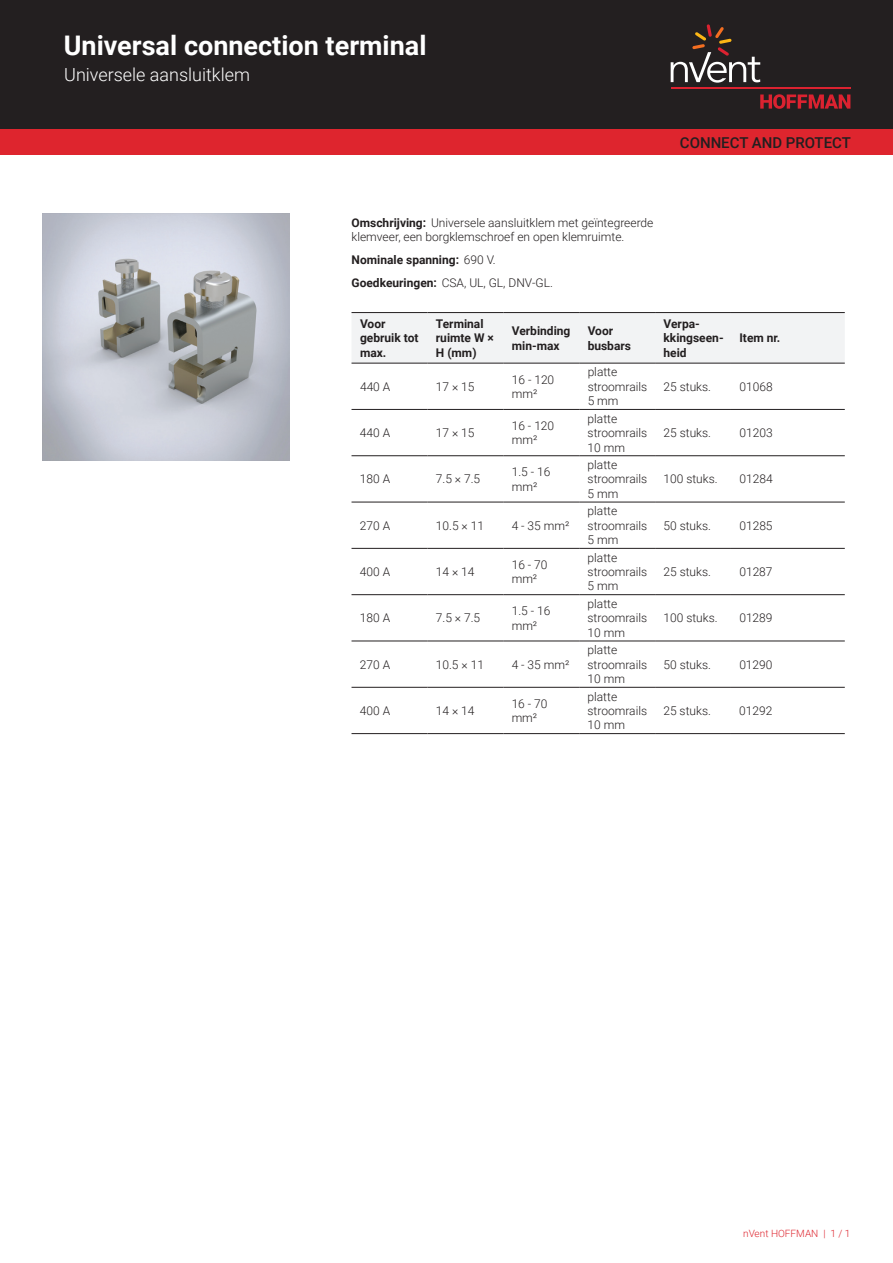
<style>
.page{position:relative;width:893px;height:1263px;background:#fff}
.page>*{position:absolute;margin:0;border:0;box-sizing:border-box;transform-origin:0 0}
.t1{font:700 27px "Roboto";color:#fff}
.t2{font:300 18px "Roboto";color:#fff}
.t3{font:500 15px "Roboto";color:#231f20}
.t4{font:300 12px/14.4px "Roboto";color:#231f20}
.t5{font:700 12px/14.4px "Roboto";color:#231f20}
.t6{font:300 10.05px "Roboto";color:#de252e}
.s1{font-weight:700}
.s2{font-weight:300}
</style>
<div class="page">
<div style="left:0;top:0;width:893px;height:129px;background:#231f20"></div>
<svg style="left:760px;top:94px;width:90px;height:15px"></svg>
<hr style="left:671px;top:88px;width:179px;height:1px;background:#db2230">
<svg style="left:671px;top:24px;width:89px;height:59px"></svg>
<div style="left:0;top:129px;width:893px;height:26px;background:#de252e"></div>
<div style="left:351px;top:313px;width:494px;height:50px;background:#f2f3f4"></div>
<hr style="left:351px;top:312px;width:76px;height:1px;background:#231f20">
<hr style="left:427px;top:312px;width:76px;height:1px;background:#231f20">
<hr style="left:503px;top:312px;width:76px;height:1px;background:#231f20">
<hr style="left:579px;top:312px;width:76px;height:1px;background:#231f20">
<hr style="left:655px;top:312px;width:76px;height:1px;background:#231f20">
<hr style="left:731px;top:312px;width:114px;height:1px;background:#231f20">
<hr style="left:351px;top:409px;width:76px;height:1px;background:#231f20">
<hr style="left:427px;top:409px;width:76px;height:1px;background:#231f20">
<hr style="left:503px;top:409px;width:76px;height:1px;background:#231f20">
<hr style="left:579px;top:409px;width:76px;height:1px;background:#231f20">
<hr style="left:655px;top:409px;width:76px;height:1px;background:#231f20">
<hr style="left:731px;top:409px;width:114px;height:1px;background:#231f20">
<hr style="left:351px;top:455px;width:76px;height:1px;background:#231f20">
<hr style="left:427px;top:455px;width:76px;height:1px;background:#231f20">
<hr style="left:503px;top:455px;width:76px;height:1px;background:#231f20">
<hr style="left:579px;top:455px;width:76px;height:1px;background:#231f20">
<hr style="left:655px;top:455px;width:76px;height:1px;background:#231f20">
<hr style="left:731px;top:455px;width:114px;height:1px;background:#231f20">
<hr style="left:351px;top:502px;width:76px;height:1px;background:#231f20">
<hr style="left:427px;top:502px;width:76px;height:1px;background:#231f20">
<hr style="left:503px;top:502px;width:76px;height:1px;background:#231f20">
<hr style="left:579px;top:502px;width:76px;height:1px;background:#231f20">
<hr style="left:655px;top:502px;width:76px;height:1px;background:#231f20">
<hr style="left:731px;top:502px;width:114px;height:1px;background:#231f20">
<hr style="left:351px;top:548px;width:76px;height:1px;background:#231f20">
<hr style="left:427px;top:548px;width:76px;height:1px;background:#231f20">
<hr style="left:503px;top:548px;width:76px;height:1px;background:#231f20">
<hr style="left:579px;top:548px;width:76px;height:1px;background:#231f20">
<hr style="left:655px;top:548px;width:76px;height:1px;background:#231f20">
<hr style="left:731px;top:548px;width:114px;height:1px;background:#231f20">
<hr style="left:351px;top:594px;width:76px;height:1px;background:#231f20">
<hr style="left:427px;top:594px;width:76px;height:1px;background:#231f20">
<hr style="left:503px;top:594px;width:76px;height:1px;background:#231f20">
<hr style="left:579px;top:594px;width:76px;height:1px;background:#231f20">
<hr style="left:655px;top:594px;width:76px;height:1px;background:#231f20">
<hr style="left:731px;top:594px;width:114px;height:1px;background:#231f20">
<hr style="left:351px;top:641px;width:76px;height:1px;background:#231f20">
<hr style="left:427px;top:641px;width:76px;height:1px;background:#231f20">
<hr style="left:503px;top:641px;width:76px;height:1px;background:#231f20">
<hr style="left:579px;top:641px;width:76px;height:1px;background:#231f20">
<hr style="left:655px;top:641px;width:76px;height:1px;background:#231f20">
<hr style="left:731px;top:641px;width:114px;height:1px;background:#231f20">
<hr style="left:351px;top:687px;width:76px;height:1px;background:#231f20">
<hr style="left:427px;top:687px;width:76px;height:1px;background:#231f20">
<hr style="left:503px;top:687px;width:76px;height:1px;background:#231f20">
<hr style="left:579px;top:687px;width:76px;height:1px;background:#231f20">
<hr style="left:655px;top:687px;width:76px;height:1px;background:#231f20">
<hr style="left:731px;top:687px;width:114px;height:1px;background:#231f20">
<hr style="left:351px;top:733px;width:76px;height:1px;background:#231f20">
<hr style="left:427px;top:733px;width:76px;height:1px;background:#231f20">
<hr style="left:503px;top:733px;width:76px;height:1px;background:#231f20">
<hr style="left:579px;top:733px;width:76px;height:1px;background:#231f20">
<hr style="left:655px;top:733px;width:76px;height:1px;background:#231f20">
<hr style="left:731px;top:733px;width:114px;height:1px;background:#231f20">
<hr style="left:351px;top:363px;width:76px;height:1px;background:#231f20">
<hr style="left:427px;top:363px;width:76px;height:1px;background:#231f20">
<hr style="left:503px;top:363px;width:76px;height:1px;background:#231f20">
<hr style="left:579px;top:363px;width:76px;height:1px;background:#231f20">
<hr style="left:655px;top:363px;width:76px;height:1px;background:#231f20">
<hr style="left:731px;top:363px;width:114px;height:1px;background:#231f20">
<img style="left:43px;top:213px;width:246px;height:247px">
<h1 class="t1" style="left:64px;top:27px;width:364px">Universal connection terminal</h1>
<h2 class="t2" style="left:64px;top:62px;width:187px">Universele aansluitklem</h2>
<p class="t3" style="left:680px;top:132px;width:173px">CONNECT AND PROTECT</p>
<p class="t4" style="left:351px;top:215px;width:303px"><span class="s1">Omschrijving:</span> Universele aansluitklem met geïntegreerde klemveer, een borgklemschroef en open klemruimte.</p>
<p class="t5" style="left:351px;top:248px;width:203px;line-height:23px">Nominale spanning: <span class="s2">690 V.<br></span>Goedkeuringen: <span class="s2">CSA, UL, GL, DNV-GL.</span></p>
<p class="t5" style="left:360px;top:316px;width:60px">Voor gebruik tot max.</p>
<p class="t5" style="left:436px;top:316px;width:60px">Terminal ruimte W ×<br>H (mm)</p>
<p class="t5" style="left:512px;top:323px;width:60px">Verbinding min-max</p>
<p class="t5" style="left:588px;top:323px;width:45px">Voor busbars</p>
<p class="t5" style="left:664px;top:316px;width:62px">Verpa&shy;kkingseen&shy;heid</p>
<p class="t5" style="left:739px;top:330px;width:42px">Item nr.</p>
<p class="t4" style="left:360px;top:379px;width:32px">440 A</p>
<p class="t4" style="left:436px;top:379px;width:40px">17 × 15</p>
<p class="t4" style="left:512px;top:372px;width:44px">16 - 120 mm²</p>
<p class="t4" style="left:588px;top:364px;width:61px">platte stroomrails<br>5 mm</p>
<p class="t4" style="left:360px;top:425px;width:32px">440 A</p>
<p class="t4" style="left:436px;top:425px;width:40px">17 × 15</p>
<p class="t4" style="left:512px;top:418px;width:44px">16 - 120 mm²</p>
<p class="t4" style="left:588px;top:411px;width:61px">platte stroomrails<br>10 mm</p>
<p class="t4" style="left:360px;top:471px;width:32px">180 A</p>
<p class="t4" style="left:436px;top:471px;width:46px">7.5 × 7.5</p>
<p class="t4" style="left:512px;top:464px;width:40px">1.5 - 16 mm²</p>
<p class="t4" style="left:588px;top:457px;width:61px">platte stroomrails<br>5 mm</p>
<p class="t4" style="left:360px;top:518px;width:32px">270 A</p>
<p class="t4" style="left:436px;top:518px;width:50px">10.5 × 11</p>
<p class="t4" style="left:512px;top:518px;width:59px">4 - 35 mm²</p>
<p class="t4" style="left:588px;top:503px;width:61px">platte stroomrails<br>5 mm</p>
<p class="t4" style="left:360px;top:564px;width:32px">400 A</p>
<p class="t4" style="left:436px;top:564px;width:40px">14 × 14</p>
<p class="t4" style="left:512px;top:557px;width:37px">16 - 70 mm²</p>
<p class="t4" style="left:588px;top:550px;width:61px">platte stroomrails<br>5 mm</p>
<p class="t4" style="left:360px;top:610px;width:32px">180 A</p>
<p class="t4" style="left:436px;top:610px;width:46px">7.5 × 7.5</p>
<p class="t4" style="left:512px;top:603px;width:40px">1.5 - 16 mm²</p>
<p class="t4" style="left:588px;top:596px;width:61px">platte stroomrails<br>10 mm</p>
<p class="t4" style="left:360px;top:657px;width:32px">270 A</p>
<p class="t4" style="left:436px;top:657px;width:50px">10.5 × 11</p>
<p class="t4" style="left:512px;top:657px;width:59px">4 - 35 mm²</p>
<p class="t4" style="left:588px;top:642px;width:61px">platte stroomrails<br>10 mm</p>
<p class="t4" style="left:360px;top:703px;width:32px">400 A</p>
<p class="t4" style="left:436px;top:703px;width:40px">14 × 14</p>
<p class="t4" style="left:512px;top:696px;width:37px">16 - 70 mm²</p>
<p class="t4" style="left:587px;top:689px;width:61px">platte stroomrails<br>10 mm</p>
<p class="t4" style="left:663px;top:379px;width:49px">25 stuks.</p>
<p class="t4" style="left:739px;top:379px;width:35px">01068</p>
<p class="t4" style="left:663px;top:425px;width:49px">25 stuks.</p>
<p class="t4" style="left:739px;top:425px;width:35px">01203</p>
<p class="t4" style="left:663px;top:471px;width:56px">100 stuks.</p>
<p class="t4" style="left:739px;top:471px;width:35px">01284</p>
<p class="t4" style="left:663px;top:518px;width:49px">50 stuks.</p>
<p class="t4" style="left:739px;top:518px;width:35px">01285</p>
<p class="t4" style="left:663px;top:564px;width:49px">25 stuks.</p>
<p class="t4" style="left:739px;top:564px;width:35px">01287</p>
<p class="t4" style="left:663px;top:610px;width:56px">100 stuks.</p>
<p class="t4" style="left:739px;top:610px;width:35px">01289</p>
<p class="t4" style="left:663px;top:657px;width:49px">50 stuks.</p>
<p class="t4" style="left:739px;top:657px;width:35px">01290</p>
<p class="t4" style="left:663px;top:703px;width:49px">25 stuks.</p>
<p class="t4" style="left:739px;top:703px;width:35px">01292</p>
<p class="t6" style="left:743px;top:1226px;width:109px">nVent HOFFMAN | 1 / 1</p>
</div>
